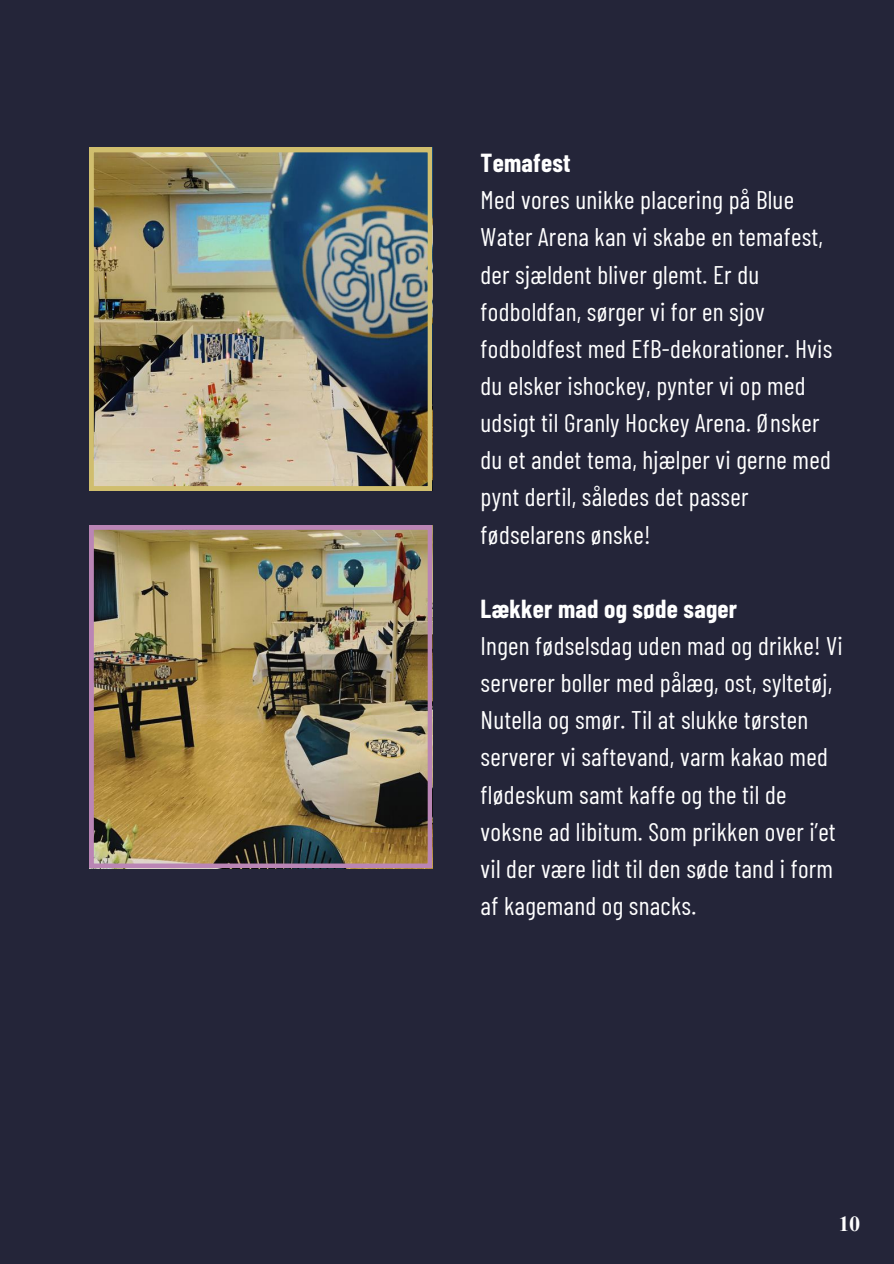
<style>
.page{position:relative;width:894px;height:1264px;background:#fff}
.page>*{position:absolute;margin:0;border:0;box-sizing:border-box;transform-origin:0 0}
.t1{font:25.5px/37.2px "Barlow Condensed";letter-spacing:.01em;color:#fff}
.t2{font:700 25.5px "Barlow Condensed";letter-spacing:.01em;color:#fff}
.t3{font:700 21px "Times NRMT Pro";color:#fff}
</style>
<div class="page">
<div style="left:0;top:0;width:893px;height:1263px;background:#242539"></div>
<img style="left:89px;top:148px;width:342px;height:342px">
<img style="left:89px;top:525px;width:342px;height:342px">
<p class="t2" style="left:480px;top:147px;width:92px">Temafest</p>
<p class="t1" style="left:480px;top:180px;width:353px">Med vores unikke placering på Blue Water Arena kan vi skabe en temafest, der sjældent bliver glemt. Er du fodboldfan, sørger vi for en sjov fodboldfest med EfB-dekorationer. Hvis du elsker ishockey, pynter vi op med udsigt til Granly Hockey Arena. Ønsker du et andet tema, hjælper vi gerne med pynt dertil, således det passer fødselarens ønske!</p>
<p class="t2" style="left:480px;top:592px;width:258px">Lækker mad og søde sager</p>
<p class="t1" style="left:480px;top:626px;width:364px">Ingen fødselsdag uden mad og drikke! Vi serverer boller med pålæg, ost, syltetøj, Nutella og smør. Til at slukke tørsten serverer vi saftevand, varm kakao med flødeskum samt kaffe og the til de voksne ad libitum. Som prikken over i’et vil der være lidt til den søde tand i form af kagemand og snacks.</p>
<p class="t3" style="left:838px;top:1215px;width:22px">10</p>
</div>
